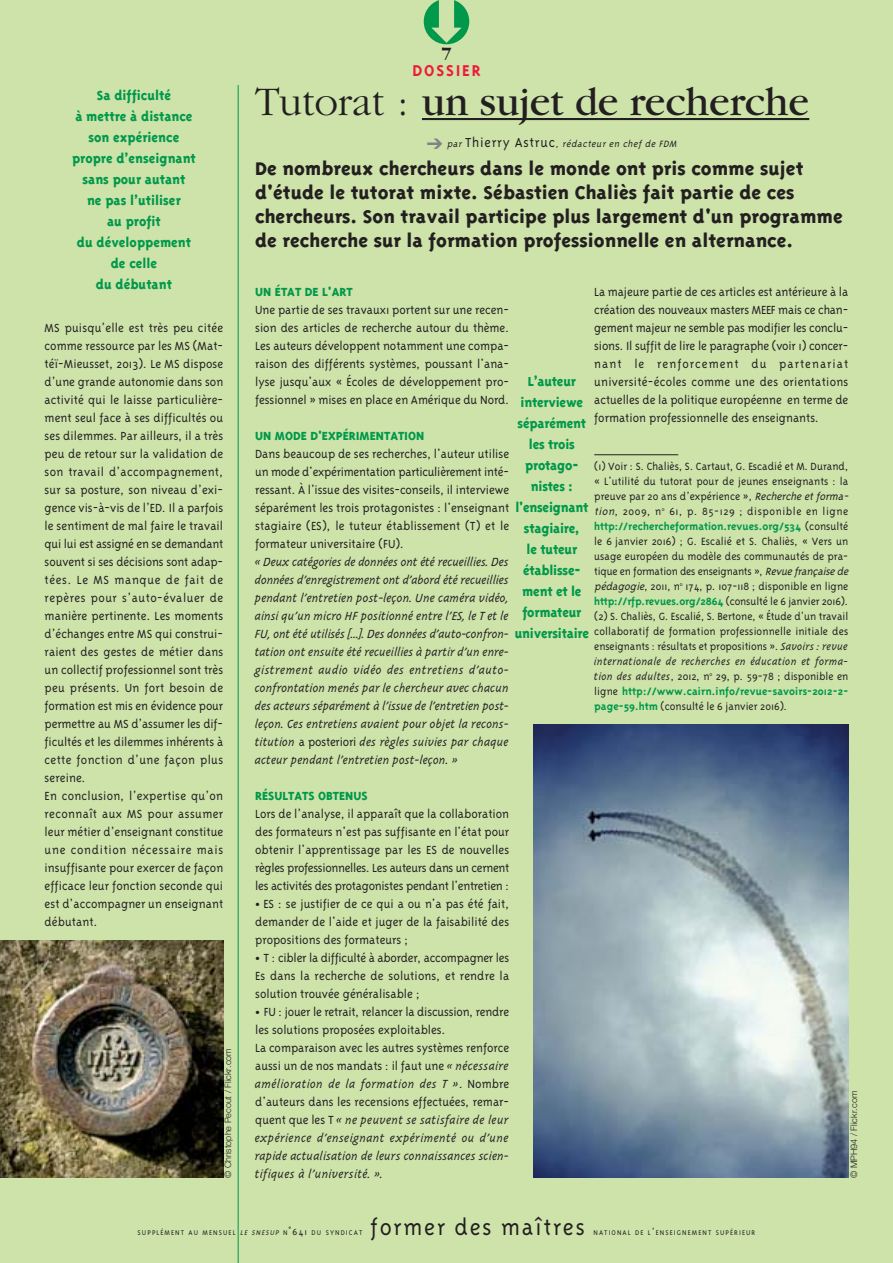
<style>
.page{position:relative;width:893px;height:1263px;background:#cde3aa}
.page>*{position:absolute;margin:0;border:0;box-sizing:border-box;transform-origin:0 0}
.t1{font:42px "Garamond";color:#231f20}
.t2{font:300 25.5px "Triplex";letter-spacing:.07em;color:#231f20}
.t3{font:800 21px/24px "Triplex";color:#231f20}
.t4{font:700 18px/16.2px "Triplex";letter-spacing:.1em;color:#ed1a3a;text-align:center}
.t5{font:800 15px/21px "Triplex";color:#00984a;text-align:center;scale:.95 1}
.t6{font:300 13.5px/18px "Triplex";color:#231f20}
.t7{font:italic 300 13.5px/18px "Triplex";letter-spacing:-.02em;color:#231f20}
.t8{font:300 12px/15px "Triplex";color:#231f20}
.t9{font:italic 300 10.5px "Triplex";color:#231f20}
.t10{font:300 9px "Helvetica Neue";color:#231f20}
.t11{font:300 7.8px "Triplex";letter-spacing:.135em;color:#231f20}
.s1{font-family:"Garamond";color:#231f20}
.s2{font-weight:300}
.s3{font-style:normal;font-size:15px}
.s4{font-weight:800;color:#00984a}
.s5{font-weight:800;font-style:normal;color:#00984a}
.s6{font-style:normal}
.s7{font-size:16.5px}
.s8{font-style:italic}
.s9{font-weight:700;color:#00984a}
.s10{font-size:10.5px}
</style>
<div class="page">
<img style="left:0;top:940px;width:223px;height:238px">
<hr style="left:238px;top:85px;width:1px;height:1178px;background:#00984a">
<hr style="left:422px;top:118px;width:387px;height:2px;background:#231f20">
<hr style="left:594px;top:454px;width:84px;height:1px;background:#231f20">
<img style="left:534px;top:725px;width:314px;height:453px">
<p class="t4" style="left:412px;top:47px;width:70px"><span class="s1">7<br></span>DOSSIER</p>
<p class="t5" style="left:72px;top:86px;width:132px">Sa difficulté<br>à mettre à distance son expérience propre d’enseignant sans pour autant<br>ne pas l’utiliser<br>au profit<br>du développement de celle<br>du débutant</p>
<p class="t1" style="left:255px;top:87px;width:556px"><span class="s2">Tutorat :</span> un sujet de recherche</p>
<p class="t9" style="left:447px;top:140px;width:233px">par <span class="s3">T h i e r r y A s t r u c</span> , rédacteur en chef de FDM</p>
<p class="t3" style="left:255px;top:159px;width:589px">De nombreux chercheurs dans le monde ont pris comme sujet d'étude le tutorat mixte. Sébastien Chaliès fait partie de ces chercheurs. Son travail participe plus largement d'un programme de recherche sur la formation professionnelle en alternance.</p>
<p class="t6" style="left:255px;top:284px;width:256px"><span class="s4">UN ÉTAT DE L'ART<br></span>Une partie de ses travaux1 portent sur une recen&shy;sion des articles de recherche autour du thème.<br>Les auteurs développent notamment une compa&shy;raison des différents systèmes, poussant l'ana&shy;lyse jusqu'aux « Écoles de développement pro&shy;fessionnel » mises en place en Amérique du Nord.</p>
<p class="t7" style="left:255px;top:428px;width:256px"><span class="s5">UN MODE D'EXPÉRIMENTATION<br></span><span class="s6">Dans beaucoup de ses recherches, l'auteur utilise un mode d'expérimentation particulièrement inté&shy;ressant. À l'issue des visites-conseils, il interviewe séparément les trois protagonistes : l'enseignant stagiaire (ES), le tuteur établissement (T) et le formateur universitaire (FU).<br></span>« Deux catégories de données ont été recueillies. Des données d’enregistrement ont d’abord été recueillies pendant l’entretien post-leçon. Une caméra vidéo, ainsi qu’un micro HF positionné entre l’ES, le T et le FU, ont été utilisés [...]. Des données d’auto-confron&shy;tation ont ensuite été recueillies à partir d’un enre&shy;gistrement audio vidéo des entretiens d’auto&shy;confrontation menés par le chercheur avec chacun des acteurs séparément à l’issue de l’entretien post&shy;leçon. Ces entretiens avaient pour objet la recons&shy;titution <span class="s6">a posteriori</span> des règles suivies par chaque acteur pendant l’entretien post-leçon. »</p>
<p class="t6" style="left:255px;top:788px;width:256px"><span class="s4">RÉSULTATS OBTENUS<br></span>Lors de l’analyse, il apparaît que la collaboration des formateurs n'est pas suffisante en l'état pour obtenir l'apprentissage par les ES de nouvelles règles professionnelles. Les auteurs dans un cernent les activités des protagonistes pendant l'entretien :</p>
<p class="t6" style="left:255px;top:896px;width:256px;text-align:justify"><span class="s7">•</span> ES : se justifier de ce qui a ou n'a pas été fait, demander de l'aide et juger de la faisabilité des propositions des formateurs ;</p>
<p class="t6" style="left:255px;top:950px;width:256px;text-align:justify"><span class="s7">•</span> T : cibler la difficulté à aborder, accompagner les Es dans la recherche de solutions, et rendre la solution trouvée généralisable ;</p>
<p class="t6" style="left:255px;top:1004px;width:256px"><span class="s7">•</span> FU : jouer le retrait, relancer la discussion, rendre les solutions proposées exploitables.<br>La comparaison avec les autres systèmes renforce aussi un de nos mandats : il faut une <span class="s8">« nécessaire amélioration de la formation des T »</span>. Nombre d'auteurs dans les recensions effectuées, remar&shy;quent que les T <span class="s8">« ne peuvent se satisfaire de leur expérience d’enseignant expérimenté ou d’une rapide actualisation de leurs connaissances scien&shy;tifiques à l’université. ».</span></p>
<p class="t6" style="left:594px;top:284px;width:256px;text-align:justify">La majeure partie de ces articles est antérieure à la création des nouveaux masters MEEF mais ce chan&shy;gement majeur ne semble pas modifier les conclu&shy;sions. Il suffit de lire le paragraphe (voir 1) concer&shy;nant le renforcement du partenariat université-écoles comme une des orientations actuelles de la politique européenne en terme de formation professionnelle des enseignants.</p>
<p class="t8" style="left:594px;top:460px;width:258px">(1) Voir : S. Chaliès, S. Cartaut, G. Escadié et M. Durand, « L'utilité du tutorat pour de jeunes enseignants : la preuve par 20 ans d’expérience », <span class="s8">Recherche etforma&shy;tion</span>, 2009, n<sup>o</sup> 61, p. 85-129 ; disponible en ligne <span class="s9">http://rechercheformation.revues.org/534</span> (consulté le 6 janvier 2016) ; G. Escalié et S. Chaliès, « Vers un usage européen du modèle des communautés de pra&shy;tique en formation des enseignants », <span class="s8">Revue française de pédagogie</span>, 2011, n<sup>o</sup> 174, p. 107-118 ; disponible en ligne <span class="s9">http://rfp.revues.org/2864</span> (consulté le 6 janvier 2016). (2) S. Chaliès, G. Escalié, S. Bertone, « Étude d’un travail collaboratif de formation professionnelle initiale des enseignants : résultats et propositions ». <span class="s8">Savoirs : revue internationale de recherches en éducation et forma&shy;tion des adultes</span>, 2012, n<sup>o</sup> 29, p. 59-78 ; disponible en ligne <span class="s9">http://www.cairn.info/revue-savoirs-2012-2- page-59.htm</span> (consulté le 6 janvier 2016).</p>
<p class="t6" style="left:45px;top:320px;width:180px">MS puisqu’elle est très peu citée comme ressource par les MS (Mat&shy;téï-Mieusset, 2013). Le MS dispose d’une grande autonomie dans son activité qui le laisse particulière&shy;ment seul face à ses difficultés ou ses dilemmes. Par ailleurs, il a très peu de retour sur la validation de son travail d’accompagnement, sur sa posture, son niveau d’exi&shy;gence vis-à-vis de l’ED. Il a parfois le sentiment de mal faire le travail qui lui est assigné en se demandant souvent si ses décisions sont adap&shy;tées. Le MS manque de fait de repères pour s’auto-évaluer de manière pertinente. Les moments d’échanges entre MS qui construi&shy;raient des gestes de métier dans un collectif professionnel sont très peu présents. Un fort besoin de formation est mis en évidence pour permettre au MS d’assumer les dif&shy;ficultés et les dilemmes inhérents à cette fonction d’une façon plus sereine.<br>En conclusion, l’expertise qu’on reconnaît aux MS pour assumer leur métier d’enseignant constitue une condition nécessaire mais insuffisante pour exercer de façon efficace leur fonction seconde qui est d’accompagner un enseignant débutant.</p>
<p class="t5" style="left:515px;top:372px;width:80px">L’auteur interviewe séparément les trois protago&shy;nistes : l'enseignant stagiaire,<br>le tuteur établisse&shy;ment et le formateur universitaire</p>
<p class="t10" style="left:225px;top:1178px;width:131px;rotate:-90deg">© Christophe Pecout / Flickr.com</p>
<p class="t10" style="left:851px;top:1178px;width:89px;rotate:-90deg">© MPH94 / Flickr.com</p>
<p class="t11" style="left:138px;top:1230px;width:226px">SUPPLÉMENT AU MENSUEL <span class="s8">LE SNESUP</span> N<span class="s10">˚641</span> DU SYNDICAT</p>
<p class="t2" style="left:370px;top:1218px;width:216px">former des maîtres</p>
<p class="t11" style="left:593px;top:1230px;width:163px">NATIONAL DE L<span class="s10">’</span>ENSEIGNEMENT SUPÉRIEUR</p>
</div>
